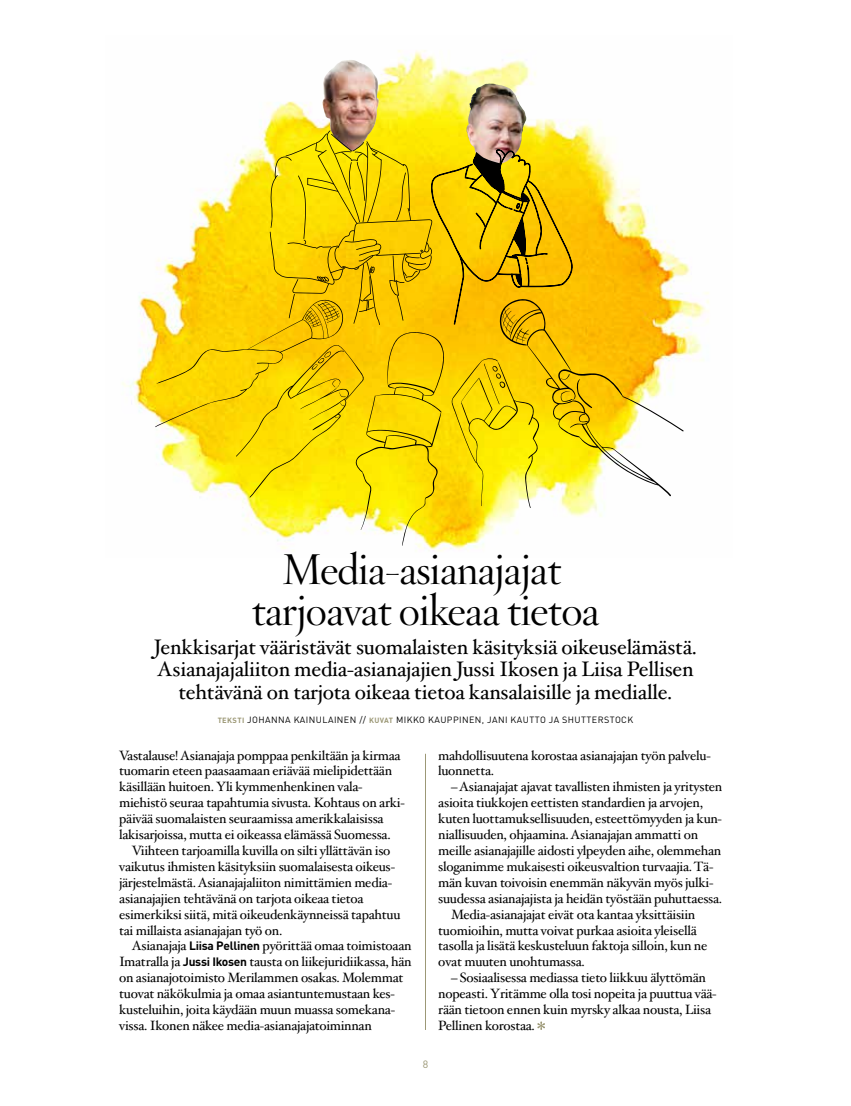
<style>
.page{position:relative;width:851px;height:1106px;background:#fff}
.page>*{position:absolute;margin:0;border:0;box-sizing:border-box;transform-origin:0 0}
.t1{font:300 42px/40.5px "Hoefler Titling";letter-spacing:-.02em;color:#000;text-align:center}
.t2{font:21px/22.5px "Hoefler Txt";letter-spacing:-.01em;color:#000;text-align:center}
.t3{font:13.5px/15.9px "Hoefler Txt";letter-spacing:-.02em;color:#000}
.t4{font:10.5px "DIN Pro";color:#9c9876}
.t5{font:9px "DIN Pro";letter-spacing:.05em;color:#000}
.s1{font-weight:700;font-size:7.5px;color:#9c9876}
.s2{font-family:"DIN Pro";font-weight:700;font-size:12px}
</style>
<div class="page">
<img style="left:122px;top:50px;width:587px;height:502px">
<svg style="left:537px;top:1021px;width:8px;height:9px"></svg>
<hr style="left:425px;top:753px;width:1px;height:277px;background:#9c9876">
<img style="left:322px;top:60px;width:25px;height:70px">
<img style="left:468px;top:84px;width:21px;height:33px">
<svg style="left:155px;top:130px;width:528px;height:416px"></svg>
<h1 class="t1" style="left:251px;top:546px;width:349px">Media-asianajajat tarjoavat oikeaa tietoa</h1>
<h2 class="t2" style="left:154px;top:635px;width:544px">Jenkkisarjat vääristävät suomalaisten käsityksiä oikeuselämästä.<br>Asianajajaliiton media-asianajajien Jussi Ikosen ja Liisa Pellisen tehtävänä on tarjota oikeaa tietoa kansalaisille ja medialle.</h2>
<p class="t5" style="left:218px;top:714px;width:417px"><span class="s1">TEKSTI</span> JOHANNA KAINULAINEN // <span class="s1">KUVAT</span> MIKKO KAUPPINEN, JANI KAUTTO JA SHUTTERSTOCK</p>
<p class="t3" style="left:119px;top:746px;width:287px">Vastalause! Asianajaja pomppaa penkiltään ja kirmaa tuomarin eteen paasaamaan eriävää mielipidettään käsillään huitoen. Yli kymmenhenkinen vala&shy;miehistö seuraa tapahtumia sivusta. Kohtaus on arki&shy;päivää suomalaisten seuraamissa amerikkalaisissa lakisarjoissa, mutta ei oikeassa elämässä Suomessa.</p>
<p class="t3" style="left:119px;top:842px;width:283px;text-indent:13px">Viihteen tarjoamilla kuvilla on silti yllättävän iso vaikutus ihmisten käsityksiin suomalaisesta oikeus&shy;järjestelmästä. Asianajajaliiton nimittämien media&shy;asianajajien tehtävänä on tarjota oikeaa tietoa esimerkiksi siitä, mitä oikeudenkäynneissä tapahtuu tai millaista asianajajan työ on.</p>
<p class="t3" style="left:119px;top:937px;width:294px;text-indent:13px">Asianajaja <span class="s2">Liisa Pellinen</span> pyörittää omaa toimistoaan Imatralla ja <span class="s2">Jussi Ikosen</span> tausta on liikejuridiikassa, hän on asianajotoimisto Merilammen osakas. Molemmat tuovat näkökulmia ja omaa asiantuntemustaan kes&shy;kusteluihin, joita käydään muun muassa somekana&shy;vissa. Ikonen näkee media-asianajajatoiminnan</p>
<p class="t3" style="left:438px;top:746px;width:273px">mahdollisuutena korostaa asianajajan työn palvelu&shy;luonnetta.</p>
<p class="t3" style="left:451px;top:778px;width:273px">– Asianajajat ajavat tavallisten ihmisten ja yritysten</p>
<p class="t3" style="left:438px;top:794px;width:266px">asioita tiukkojen eettisten standardien ja arvojen,</p>
<p class="t3" style="left:438px;top:810px;width:285px">kuten luottamuksellisuuden, esteettömyyden ja kun-</p>
<p class="t3" style="left:438px;top:826px;width:261px">niallisuuden, ohjaamina. Asianajajan ammatti on</p>
<p class="t3" style="left:438px;top:842px;width:284px">meille asianajajille aidosti ylpeyden aihe, olemmehan</p>
<p class="t3" style="left:438px;top:858px;width:276px">sloganimme mukaisesti oikeusvaltion turvaajia. Tä-</p>
<p class="t3" style="left:438px;top:874px;width:276px">män kuvan toivoisin enemmän näkyvän myös julki-</p>
<p class="t3" style="left:438px;top:890px;width:285px">suudessa asianajajista ja heidän työstään puhuttaessa.</p>
<p class="t3" style="left:451px;top:905px;width:246px">Media-asianajajat eivät ota kantaa yksittäisiin</p>
<p class="t3" style="left:438px;top:921px;width:260px">tuomioihin, mutta voivat purkaa asioita yleisellä</p>
<p class="t3" style="left:438px;top:937px;width:270px">tasolla ja lisätä keskusteluun faktoja silloin, kun ne</p>
<p class="t3" style="left:438px;top:953px;width:148px">ovat muuten unohtumassa.</p>
<p class="t3" style="left:438px;top:969px;width:279px;text-indent:13px">– Sosiaalisessa mediassa tieto liikkuu älyttömän nopeasti. Yritämme olla tosi nopeita ja puuttua vää&shy;rään tietoon ennen kuin myrsky alkaa nousta, Liisa Pellinen korostaa.</p>
<p class="t4" style="left:422px;top:1056px;width:7px">8</p>
</div>
